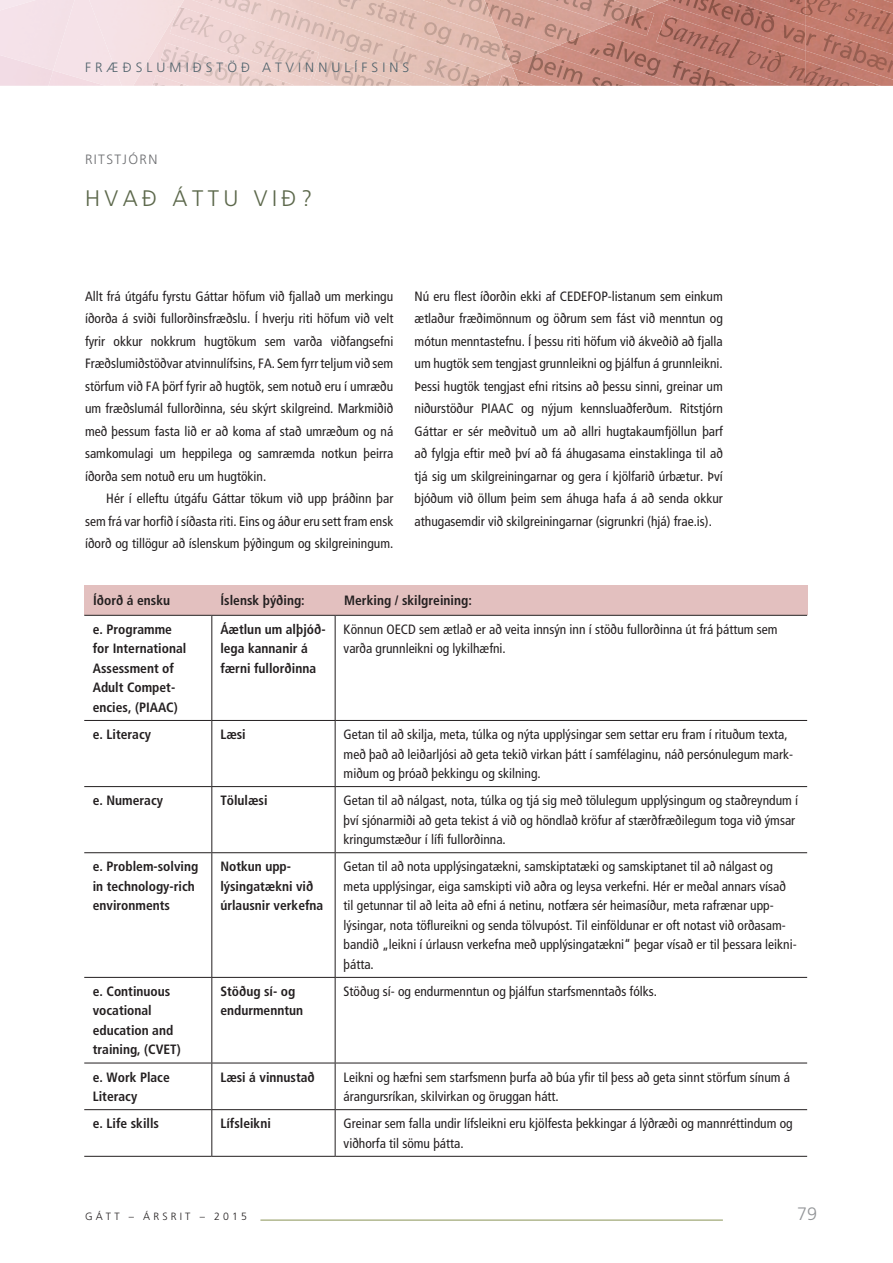
<style>
.page{position:relative;width:893px;height:1263px;background:#fff}
.page>*{position:absolute;margin:0;border:0;box-sizing:border-box;transform-origin:0 0}
.t1{font:300 22.5px "Frutiger";letter-spacing:.2em;color:#5c684b}
.t2{font:300 18px "Frutiger";color:#939598}
.t3{font:condensed 13.5px/22.5px "Frutiger";color:#231f20}
.t4{font:700 condensed 13.5px/19.5px "Frutiger";color:#231f20}
.t5{font:300 13.5px "Frutiger";letter-spacing:.3em;color:#50636c}
.t6{font:300 13.5px "Frutiger";letter-spacing:.1em;color:#6c6d70}
.t7{font:300 10.5px "Frutiger";letter-spacing:.3em;color:#231f20}
</style>
<div class="page">
<hr style="left:260px;top:1220px;width:463px;height:1px;background:#899356">
<img style="left:805px;top:0;width:88px;height:25px">
<img style="left:805px;top:25px;width:88px;height:55px">
<img style="left:805px;top:61px;width:76px;height:25px">
<img style="left:661px;top:0;width:144px;height:14px">
<img style="left:661px;top:14px;width:144px;height:72px">
<img style="left:642px;top:31px;width:115px;height:55px">
<img style="left:512px;top:52px;width:130px;height:34px">
<img style="left:520px;top:80px;width:15px;height:6px">
<img style="left:541px;top:0;width:120px;height:52px">
<img style="left:653px;top:0;width:15px;height:3px">
<img style="left:593px;top:0;width:51px;height:24px">
<img style="left:511px;top:0;width:82px;height:45px">
<img style="left:511px;top:39px;width:30px;height:26px">
<img style="left:507px;top:66px;width:10px;height:9px">
<img style="left:507px;top:75px;width:13px;height:11px">
<img style="left:489px;top:0;width:22px;height:66px">
<img style="left:192px;top:0;width:297px;height:86px">
<img style="left:184px;top:7px;width:135px;height:73px">
<img style="left:313px;top:56px;width:99px;height:30px">
<img style="left:184px;top:43px;width:109px;height:43px">
<img style="left:184px;top:75px;width:5px;height:11px">
<img style="left:48px;top:71px;width:5px;height:15px">
<img style="left:122px;top:0;width:62px;height:86px">
<svg style="left:177px;top:6px;width:3px;height:6px"></svg>
<div style="left:0;top:0;width:53px;height:71px;background:#f4e1e9"></div>
<img style="left:0;top:0;width:36px;height:10px">
<svg style="left:883px;top:0;width:10px;height:3px"></svg>
<div style="left:84px;top:586px;width:723px;height:29px;background:#e3c0bf"></div>
<hr style="left:211px;top:616px;width:1px;height:104px;background:#231f20">
<hr style="left:335px;top:616px;width:1px;height:104px;background:#231f20">
<hr style="left:211px;top:721px;width:1px;height:65px;background:#231f20">
<hr style="left:335px;top:721px;width:1px;height:65px;background:#231f20">
<hr style="left:211px;top:787px;width:1px;height:65px;background:#231f20">
<hr style="left:335px;top:787px;width:1px;height:65px;background:#231f20">
<hr style="left:211px;top:853px;width:1px;height:124px;background:#231f20">
<hr style="left:335px;top:853px;width:1px;height:124px;background:#231f20">
<hr style="left:211px;top:978px;width:1px;height:85px;background:#231f20">
<hr style="left:335px;top:978px;width:1px;height:85px;background:#231f20">
<hr style="left:211px;top:1063px;width:1px;height:46px;background:#231f20">
<hr style="left:335px;top:1063px;width:1px;height:46px;background:#231f20">
<hr style="left:211px;top:1110px;width:1px;height:46px;background:#231f20">
<hr style="left:335px;top:1110px;width:1px;height:46px;background:#231f20">
<hr style="left:84px;top:615px;width:128px;height:1px;background:#231f20">
<hr style="left:212px;top:615px;width:123px;height:1px;background:#231f20">
<hr style="left:335px;top:615px;width:472px;height:1px;background:#231f20">
<hr style="left:84px;top:720px;width:128px;height:1px;background:#231f20">
<hr style="left:212px;top:720px;width:123px;height:1px;background:#231f20">
<hr style="left:335px;top:720px;width:472px;height:1px;background:#231f20">
<hr style="left:84px;top:786px;width:128px;height:1px;background:#231f20">
<hr style="left:212px;top:786px;width:123px;height:1px;background:#231f20">
<hr style="left:335px;top:786px;width:472px;height:1px;background:#231f20">
<hr style="left:84px;top:852px;width:128px;height:1px;background:#231f20">
<hr style="left:212px;top:852px;width:123px;height:1px;background:#231f20">
<hr style="left:335px;top:852px;width:472px;height:1px;background:#231f20">
<hr style="left:84px;top:977px;width:128px;height:1px;background:#231f20">
<hr style="left:212px;top:977px;width:123px;height:1px;background:#231f20">
<hr style="left:335px;top:977px;width:472px;height:1px;background:#231f20">
<hr style="left:84px;top:1063px;width:128px;height:1px;background:#231f20">
<hr style="left:212px;top:1063px;width:123px;height:1px;background:#231f20">
<hr style="left:335px;top:1063px;width:472px;height:1px;background:#231f20">
<hr style="left:84px;top:1109px;width:128px;height:1px;background:#231f20">
<hr style="left:212px;top:1109px;width:123px;height:1px;background:#231f20">
<hr style="left:335px;top:1109px;width:472px;height:1px;background:#231f20">
<hr style="left:84px;top:1156px;width:128px;height:1px;background:#231f20">
<hr style="left:212px;top:1156px;width:123px;height:1px;background:#231f20">
<hr style="left:335px;top:1156px;width:472px;height:1px;background:#231f20">
<p class="t5" style="left:85px;top:60px;width:326px">FRÆÐSLUMIÐSTÖÐ ATVINNULÍFSINS</p>
<p class="t6" style="left:85px;top:151px;width:74px">RITSTJÓRN</p>
<h1 class="t1" style="left:85px;top:186px;width:229px">HVAÐ ÁTTU VIÐ?</h1>
<p class="t3" style="left:85px;top:285px;width:310px;text-align:justify">Allt frá útgáfu fyrstu Gáttar höfum við fjallað um merkingu íðorða á sviði fullorðinsfræðslu. Í hverju riti höfum við velt fyrir okkur nokkrum hugtökum sem varða viðfangsefni Fræðslumiðstöðvar atvinnulífsins, FA. Sem fyrr teljum við sem störfum við FA þörf fyrir að hugtök, sem notuð eru í umræðu um fræðslumál fullorðinna, séu skýrt skilgreind. Markmiðið með þessum fasta lið er að koma af stað umræðum og ná samkomulagi um heppilega og samræmda notkun þeirra íðorða sem notuð eru um hugtökin.</p>
<p class="t3" style="left:85px;top:488px;width:310px;text-align:justify;text-indent:21px">Hér í elleftu útgáfu Gáttar tökum við upp þráðinn þar sem frá var horfið í síðasta riti. Eins og áður eru sett fram ensk íðorð og tillögur að íslenskum þýðingum og skilgreiningum.</p>
<p class="t3" style="left:415px;top:285px;width:310px;text-align:justify">Nú eru flest íðorðin ekki af CEDEFOP-listanum sem einkum ætlaður fræðimönnum og öðrum sem fást við menntun og mótun menntastefnu. Í þessu riti höfum við ákveðið að fjalla um hugtök sem tengjast grunnleikni og þjálfun á grunnleikni.<br>Þessi hugtök tengjast efni ritsins að þessu sinni, greinar um niðurstöður PIAAC og nýjum kennsluaðferðum. Ritstjórn Gáttar er sér meðvituð um að allri hugtakaumfjöllun þarf að fylgja eftir með því að fá áhugasama einstaklinga til að tjá sig um skilgreiningarnar og gera í kjölfarið úrbætur. Því bjóðum við öllum þeim sem áhuga hafa á að senda okkur athugasemdir við skilgreiningarnar (sigrunkri (hjá) frae.is).</p>
<p class="t4" style="left:93px;top:590px;width:79px">Íðorð á ensku</p>
<p class="t4" style="left:220px;top:590px;width:86px">Íslensk þýðing:</p>
<p class="t4" style="left:344px;top:590px;width:129px">Merking / skilgreining:</p>
<p class="t4" style="left:93px;top:619px;width:95px">e. Programme for International<br>Assessment of<br>Adult Compet&shy;encies, (PIAAC)</p>
<p class="t4" style="left:220px;top:619px;width:107px">Áætlun um alþjóð&shy;lega kannanir á færni fullorðinna</p>
<p class="t3" style="left:344px;top:619px;width:435px;line-height:19.5px">Könnun OECD sem ætlað er að veita innsýn inn í stöðu fullorðinna út frá þáttum sem varða grunnleikni og lykilhæfni.</p>
<p class="t4" style="left:93px;top:725px;width:60px">e. Literacy</p>
<p class="t4" style="left:220px;top:725px;width:27px">Læsi</p>
<p class="t3" style="left:344px;top:725px;width:451px;line-height:19.5px">Getan til að skilja, meta, túlka og nýta upplýsingar sem settar eru fram í rituðum texta, með það að leiðarljósi að geta tekið virkan þátt í samfélaginu, náð persónulegum mark&shy;miðum og þróað þekkingu og skilning.</p>
<p class="t4" style="left:93px;top:791px;width:72px">e. Numeracy</p>
<p class="t4" style="left:220px;top:791px;width:49px">Tölulæsi</p>
<p class="t3" style="left:344px;top:791px;width:456px;line-height:19.5px">Getan til að nálgast, nota, túlka og tjá sig með tölulegum upplýsingum og staðreyndum í því sjónarmiði að geta tekist á við og höndlað kröfur af stærðfræðilegum toga við ýmsar kringumstæður í lífi fullorðinna.</p>
<p class="t4" style="left:93px;top:857px;width:107px">e. Problem-solving in technology-rich environments</p>
<p class="t4" style="left:220px;top:857px;width:105px">Notkun upp&shy;lýsingatækni við úrlausnir verkefna</p>
<p class="t3" style="left:344px;top:857px;width:454px;line-height:19.5px">Getan til að nota upplýsingatækni, samskiptatæki og samskiptanet til að nálgast og meta upplýsingar, eiga samskipti við aðra og leysa verkefni. Hér er meðal annars vísað til getunnar til að leita að efni á netinu, notfæra sér heimasíður, meta rafrænar upp&shy;lýsingar, nota töflureikni og senda tölvupóst. Til einföldunar er oft notast við orðasam&shy;bandið „leikni í úrlausn verkefna með upplýsingatækni“ þegar vísað er til þessara leikni&shy;þátta.</p>
<p class="t4" style="left:93px;top:981px;width:90px">e. Continuous vocational education and training, (CVET)</p>
<p class="t4" style="left:220px;top:981px;width:84px">Stöðug sí- og endurmenntun</p>
<p class="t3" style="left:344px;top:980px;width:315px">Stöðug sí- og endurmenntun og þjálfun starfsmenntaðs fólks.</p>
<p class="t4" style="left:93px;top:1067px;width:79px">e. Work Place<br>Literacy</p>
<p class="t4" style="left:220px;top:1067px;width:96px">Læsi á vinnustað</p>
<p class="t3" style="left:344px;top:1067px;width:448px;line-height:19.5px">Leikni og hæfni sem starfsmenn þurfa að búa yfir til þess að geta sinnt störfum sínum á árangursríkan, skilvirkan og öruggan hátt.</p>
<p class="t4" style="left:93px;top:1114px;width:68px">e. Life skills</p>
<p class="t4" style="left:220px;top:1114px;width:52px">Lífsleikni</p>
<p class="t3" style="left:344px;top:1114px;width:451px;line-height:19.5px">Greinar sem falla undir lífsleikni eru kjölfesta þekkingar á lýðræði og mannréttindum og viðhorfa til sömu þátta.</p>
<p class="t7" style="left:85px;top:1211px;width:163px">GÁTT – ÁRSRIT – 2015</p>
<h2 class="t2" style="left:797px;top:1204px;width:22px">79</h2>
</div>
